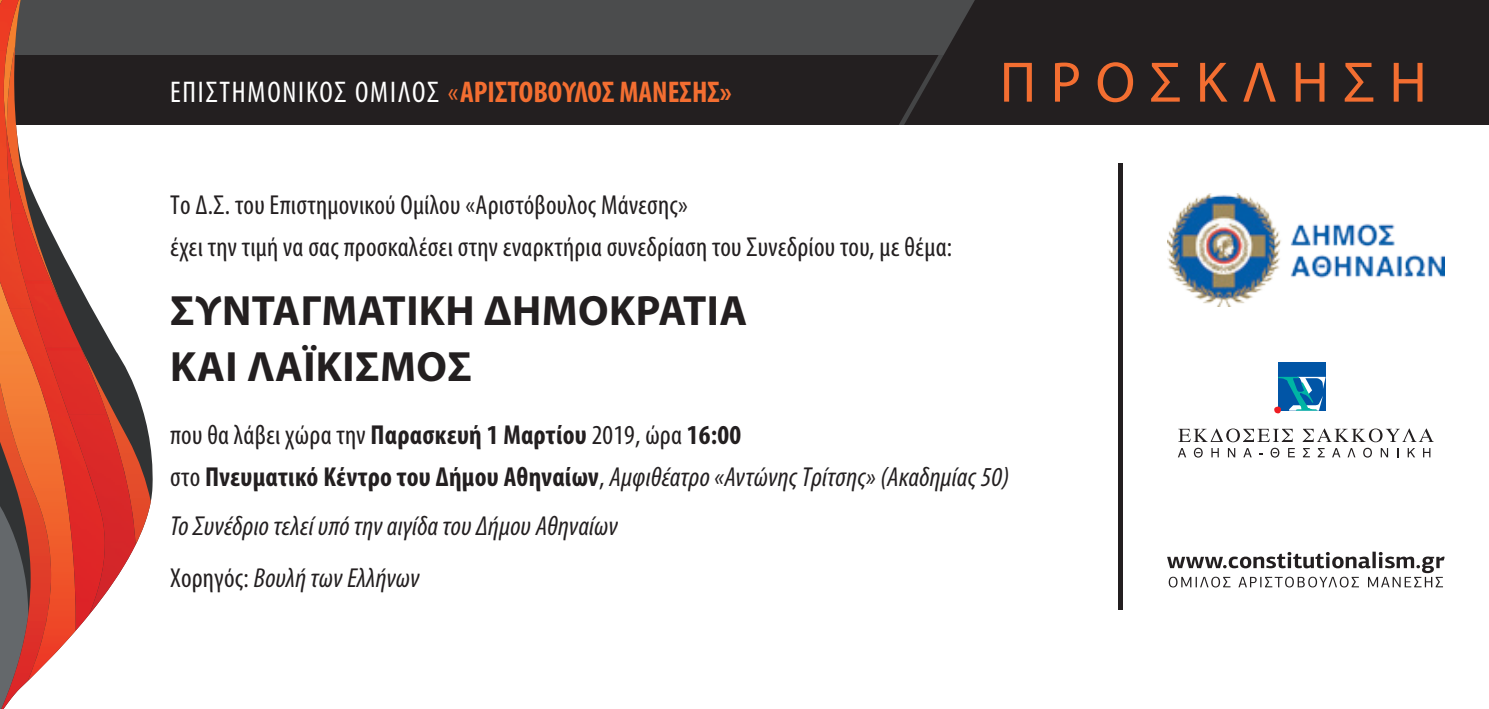
<style>
.page{position:relative;width:1489px;height:709px;background:#fff}
.page>*{position:absolute;margin:0;border:0;box-sizing:border-box;transform-origin:0 0}
.t1{font:57.5px "Myriad Pro";letter-spacing:.25em;color:#f36e31}
.t2{font:700 42.5px/55px "Myriad Pro";letter-spacing:.01em;color:#231f20}
.t3{font:700 condensed 30px "Myriad Pro";color:#f36e31}
.t4{font:condensed 27.5px/42px "Myriad Pro";letter-spacing:.01em;color:#231f20}
.t5{font:700 condensed 27.5px/42px "Myriad Pro";color:#231f20}
.t6{font:italic condensed 27.5px/52.2px "Myriad Pro";letter-spacing:.01em;color:#231f20}
.s1{font-weight:400;color:#fff}
.s2{font-weight:400}
.s3{font-weight:400;font-style:italic}
.s4{font-style:normal}
</style>
<div class="page">
<div style="left:0;top:0;width:1488px;height:56px;background:#4b4c4d"></div>
<div style="left:0;top:56px;width:1488px;height:69px;background:#231f20"></div>
<svg style="left:904px;top:0;width:584px;height:125px"></svg>
<div style="left:1278px;top:362px;width:47px;height:48px;background:#0155a6"></div>
<svg style="left:1278px;top:377px;width:47px;height:34px"></svg>
<div style="left:1274px;top:406px;width:6px;height:7px;background:#ee1d23;border-radius:50%"></div>
<svg style="left:1178px;top:428px;width:114px;height:14px"></svg>
<svg style="left:1302px;top:428px;width:131px;height:14px"></svg>
<svg style="left:1178px;top:448px;width:8px;height:9px"></svg>
<svg style="left:1193px;top:448px;width:9px;height:9px"></svg>
<svg style="left:1211px;top:448px;width:7px;height:9px"></svg>
<svg style="left:1227px;top:448px;width:8px;height:9px"></svg>
<svg style="left:1243px;top:448px;width:8px;height:9px"></svg>
<svg style="left:1270px;top:448px;width:9px;height:9px"></svg>
<svg style="left:1288px;top:448px;width:6px;height:9px"></svg>
<svg style="left:1302px;top:448px;width:7px;height:9px"></svg>
<svg style="left:1317px;top:448px;width:7px;height:9px"></svg>
<svg style="left:1332px;top:448px;width:8px;height:9px"></svg>
<svg style="left:1347px;top:448px;width:8px;height:9px"></svg>
<svg style="left:1363px;top:448px;width:8px;height:9px"></svg>
<svg style="left:1380px;top:448px;width:7px;height:9px"></svg>
<svg style="left:1407px;top:448px;width:7px;height:9px"></svg>
<svg style="left:1423px;top:448px;width:7px;height:9px"></svg>
<svg style="left:1167px;top:551px;width:277px;height:36px"></svg>
<img style="left:1167px;top:193px;width:277px;height:113px">
<hr style="left:1118px;top:163px;width:4px;height:447px;background:#231f20">
<svg style="left:0;top:55px;width:153px;height:592px"></svg>
<svg style="left:0;top:487px;width:28px;height:222px;background:#7f686a"></svg>
<svg style="left:7px;top:55px;width:128px;height:516px"></svg>
<img style="left:38px;top:450px;width:51px;height:198px">
<img style="left:28px;top:647px;width:32px;height:34px">
<img style="left:0;top:351px;width:55px;height:99px">
<img style="left:18px;top:450px;width:20px;height:53px">
<img style="left:0;top:309px;width:10px;height:42px">
<img style="left:8px;top:0;width:13px;height:88px">
<img style="left:8px;top:87px;width:1px;height:46px">
<img style="left:86px;top:414px;width:49px;height:201px">
<img style="left:54px;top:347px;width:53px;height:68px">
<img style="left:77px;top:414px;width:9px;height:23px">
<img style="left:33px;top:280px;width:48px;height:68px">
<img style="left:33px;top:213px;width:18px;height:68px">
<img style="left:8px;top:146px;width:18px;height:33px">
<svg style="left:8px;top:133px;width:1px;height:14px"></svg>
<img style="left:8px;top:51px;width:4px;height:29px">
<img style="left:58px;top:437px;width:47px;height:193px">
<img style="left:35px;top:372px;width:42px;height:65px">
<img style="left:55px;top:437px;width:3px;height:14px">
<img style="left:10px;top:308px;width:44px;height:65px">
<img style="left:0;top:179px;width:33px;height:130px">
<img style="left:0;top:0;width:19px;height:51px">
<img style="left:0;top:50px;width:8px;height:130px">
<p class="t3" style="left:170px;top:73px;width:563px"><span class="s1">ΕΠΙΣΤΗΜΟΝΙΚΟΣ ΟΜΙΛΟΣ</span> <span class="s2">«</span>ΑΡΙΣΤΟΒΟΥΛΟΣ ΜΑΝΕΣΗΣ»</p>
<p class="t4" style="left:170px;top:184px;width:783px">Το Δ.Σ. του Επιστημονικού Ομίλου «Αριστόβουλος Μάνεσης»<br>έχει την τιμή να σας προσκαλέσει στην εναρκτήρια συνεδρίαση του Συνεδρίου του, με θέμα:</p>
<h2 class="t2" style="left:170px;top:282px;width:578px">ΣΥΝΤΑΓΜΑΤΙΚΗ ΔΗΜΟΚΡΑΤΙΑ<br>ΚΑΙ ΛΑΪΚΙΣΜΟΣ</h2>
<h1 class="t1" style="left:999px;top:47px;width:428px">ΠΡΟΣΚΛΗΣΗ</h1>
<p class="t5" style="left:170px;top:413px;width:840px"><span class="s2">που θα λάβει χώρα την</span> Παρασκευή 1 Μαρτίου <span class="s2">2019, ώρα</span> 16:00<br><span class="s2">στο</span> Πνευματικό Κέντρο του Δήμου Αθηναίων<span class="s2">,</span> <span class="s3">Αμφιθέατρο «Αντώνης Τρίτσης» (Ακαδημίας 50)</span></p>
<p class="t6" style="left:170px;top:499px;width:449px">Το Συνέδριο τελεί υπό την αιγίδα του Δήμου Αθηναίων<br><span class="s4">Χορηγός:</span> Βουλή των Ελλήνων</p>
</div>
